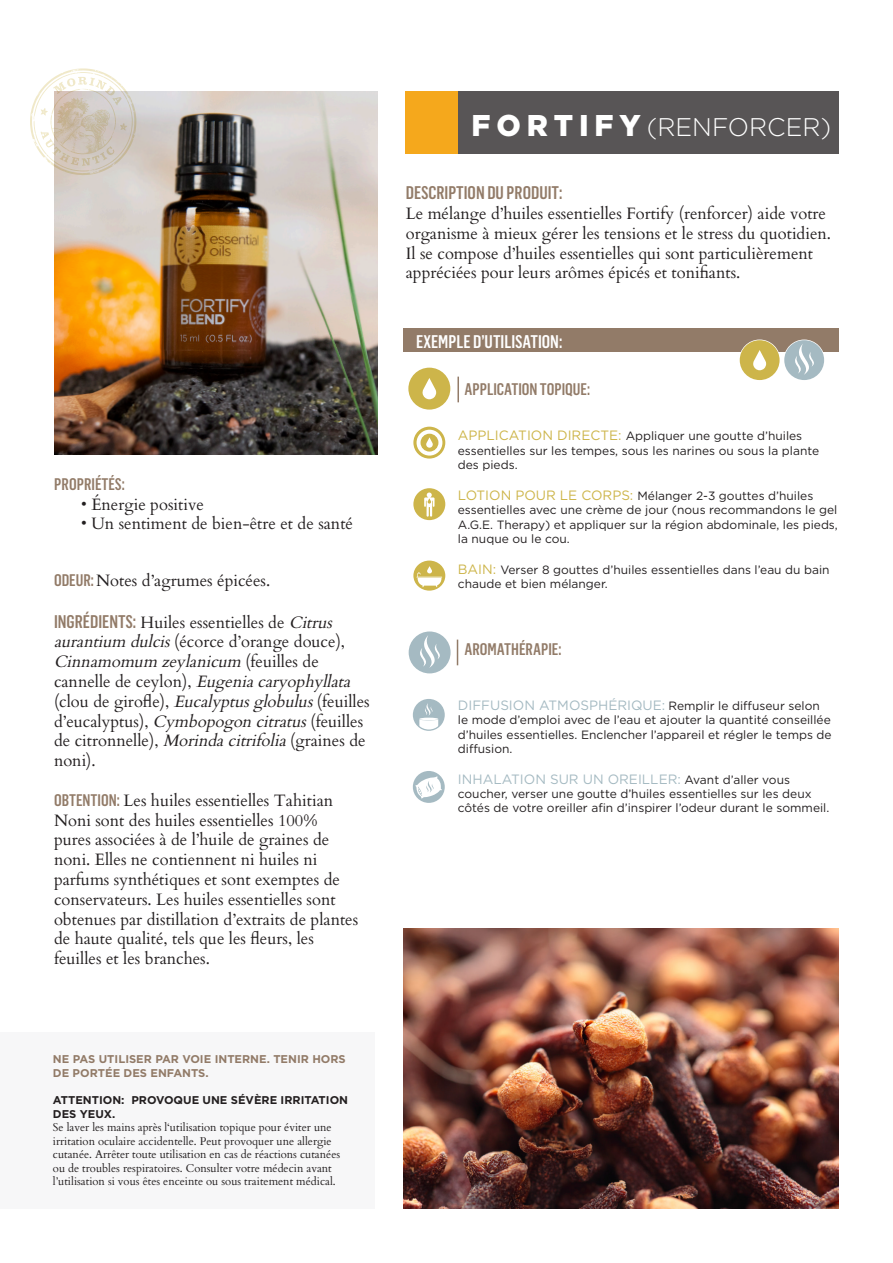
<style>
.page{position:relative;width:893px;height:1263px;background:#fff}
.page>*{position:absolute;margin:0;border:0;box-sizing:border-box;transform-origin:0 0}
.t1{font:300 25.5px "Gotham";color:#fff}
.t2{font:500 18px "Flama Condensed";color:#927b68}
.t3{font:500 18px "Flama Condensed";color:#fff}
.t4{font:16.5px/19.8px "Cardo";color:#231f20}
.t5{font:500 16.5px "Flama Condensed";color:#927b68}
.t6{font:13.5px "Gotham";color:#a5bac2}
.t7{font:12px/14.4px "Gotham";color:#231f20}
.t8{font:11.25px/13.5px "Cardo";color:#231f20}
.t9{font:700 11.25px/13.5px "Gotham";color:#927b68}
.t10{font:700 11.25px/13.5px "Gotham";color:#231f20}
.s1{font-family:"Flama Condensed";font-weight:500;color:#927b68}
.s2{font-family:"Flama Condensed";font-weight:500;font-size:18px;color:#927b68}
.s3{font-style:italic}
.s4{font-weight:900;font-size:30px}
.s5{font-size:13.5px;color:#cdb54a}
.s6{font-size:12px;color:#231f20}
</style>
<div class="page">
<div style="left:0;top:1032px;width:375px;height:177px;background:#f7f7f8"></div>
<div style="left:408px;top:368px;width:42px;height:42px;background:#cdb54a;border-radius:50%"></div>
<svg style="left:422px;top:378px;width:14px;height:21px"></svg>
<hr style="left:457px;top:377px;width:2px;height:25px;background:#927b68">
<div style="left:409px;top:631px;width:42px;height:42px;background:#a5bac2;border-radius:50%"></div>
<svg style="left:415px;top:635px;width:30px;height:33px"></svg>
<svg style="left:457px;top:640px;width:1px;height:25px"></svg>
<img style="left:54px;top:92px;width:323px;height:362px">
<div style="left:455px;top:91px;width:384px;height:63px;background:#585556"></div>
<img style="left:403px;top:928px;width:436px;height:281px">
<div style="left:404px;top:328px;width:435px;height:23px;background:#927b68"></div>
<svg style="left:784px;top:339px;width:41px;height:42px"></svg>
<div style="left:784px;top:340px;width:40px;height:40px;background:#a5bac2;border-radius:50%"></div>
<svg style="left:790px;top:344px;width:29px;height:31px"></svg>
<svg style="left:739px;top:339px;width:41px;height:42px"></svg>
<div style="left:740px;top:340px;width:40px;height:40px;background:#cdb54a;border-radius:50%"></div>
<svg style="left:753px;top:350px;width:13px;height:20px"></svg>
<div style="left:406px;top:91px;width:52px;height:63px;background:#f5a81c"></div>
<svg style="left:30px;top:68px;width:106px;height:108px"></svg>
<div style="left:413px;top:699px;width:32px;height:32px;background:#a5bac2;border-radius:50%"></div>
<svg style="left:419px;top:703px;width:19px;height:26px"></svg>
<div style="left:413px;top:771px;width:32px;height:32px;background:#a5bac2;border-radius:50%"></div>
<svg style="left:415px;top:776px;width:27px;height:22px"></svg>
<div style="left:413px;top:488px;width:32px;height:32px;background:#cdb54a;border-radius:50%"></div>
<svg style="left:424px;top:492px;width:10px;height:25px"></svg>
<svg style="left:413px;top:427px;width:32px;height:32px"></svg>
<svg style="left:417px;top:430px;width:25px;height:26px"></svg>
<div style="left:421px;top:434px;width:17px;height:18px;background:#cdb54a;border-radius:50%"></div>
<svg style="left:426px;top:437px;width:7px;height:11px"></svg>
<div style="left:413px;top:561px;width:32px;height:30px;background:#cdb54a;border-radius:50%"></div>
<svg style="left:416px;top:566px;width:26px;height:22px"></svg>
<p class="t5" style="left:54px;top:474px;width:72px">PROPRIÉTÉS:</p>
<p class="t4" style="left:81px;top:493px;width:124px">• Énergie positive</p>
<p class="t4" style="left:81px;top:513px;width:273px">• Un sentiment de bien-être et de santé</p>
<p class="t4" style="left:54px;top:570px;width:218px"><span class="s1">ODEUR:</span> Notes d’agrumes épicées.</p>
<p class="t4" style="left:54px;top:611px;width:317px"><span class="s2">INGRÉDIENTS:</span> Huiles essentielles de <span class="s3">Citrus aurantium dulcis</span>(écorce d’orange douce), <span class="s3">Cinnamomum zeylanicum</span> ( fe u i l l e s d e cannelle de ceylon), <span class="s3">Eugeniacaryophyllata </span>(clou de girofle), <span class="s3">Eucalyptusglobulus</span>(feuilles d’eucalyptus), <span class="s3">Cymbopogoncitratus</span>(feuilles de citronnelle), <span class="s3">Morindacitrifolia</span>(graines de noni).</p>
<p class="t4" style="left:54px;top:789px;width:306px"><span class="s1">OBTENTION:</span> Les huiles essentielles Tahitian Noni sont des huiles essentielles 100% pures associées à de l’huile de graines de noni. Elles ne contiennent ni huiles ni parfums synthétiques et sont exemptes de conservateurs. Les huiles essentielles sont obtenues par distillation d’extraits de plantes de haute qualité, tels que les fleurs, les feuilles et les branches.</p>
<p class="t9" style="left:53px;top:1053px;width:294px">NE PAS UTILISER PAR VOIE INTERNE. TENIR HORS<br>DE PORTÉE DES ENFANTS.</p>
<p class="t10" style="left:53px;top:1093px;width:297px">ATTENTION: PROVOQUE UNE SÉVÈRE IRRITATION<br>DES YEUX.</p>
<p class="t8" style="left:53px;top:1120px;width:289px">Se laver les mains après l‘utilisation topique pour éviter une irritation oculaire accidentelle. Peut provoquer une allergie cutanée. Arrêter toute utilisation en cas de réactions cutanées ou de troubles respiratoires. Consulter votre médecin avant l’utilisation si vous êtes enceinte ou sous traitement médical.</p>
<p class="t1" style="left:471px;top:111px;width:361px"><span class="s4">F O R T I F Y</span> (RENFORCER)</p>
<p class="t2" style="left:406px;top:182px;width:158px">DESCRIPTION DU PRODUIT:</p>
<p class="t4" style="left:406px;top:203px;width:427px">Le mélange d’huiles essentielles Fortify (renforcer) aide votre organisme à mieux gérer les tensions et le stress du quotidien.<br>Il se compose d’huiles essentielles qui sont particulièrement appréciées pour leurs arômes épicés et tonifiants.</p>
<p class="t3" style="left:416px;top:330px;width:148px">EXEMPLE D’UTILISATION:</p>
<p class="t5" style="left:464px;top:379px;width:127px">APPLICATION TOPIQUE:</p>
<p class="t7" style="left:458px;top:429px;width:363px"><span class="s5">APPLICATION DIRECTE:</span> Appliquer une goutte d’huiles essentielles sur les tempes, sous les narines ou sous la plante des pieds.</p>
<p class="t7" style="left:458px;top:488px;width:381px"><span class="s5">LOTION POUR LE CORPS:</span> Mélanger 2-3 gouttes d’huiles essentielles avec une crème de jour (nous recommandons le gel</p>
<p class="t7" style="left:458px;top:517px;width:381px">A.G.E. Therapy) et appliquer sur la région abdominale, les pieds, la nuque ou le cou.</p>
<p class="t7" style="left:458px;top:562px;width:373px"><span class="s5">BAIN:</span> Verser 8 gouttes d’huiles essentielles dans l’eau du bain chaude et bien mélanger.</p>
<p class="t5" style="left:464px;top:639px;width:99px">AROMATHÉRAPIE:</p>
<p class="t6" style="left:458px;top:696px;width:363px">DIFFUSION ATMOSPHÉRIQUE: <span class="s6">Remplir le diffuseur selon</span></p>
<p class="t7" style="left:458px;top:712px;width:374px">le mode d’emploi avec de l’eau et ajouter la quantité conseillée</p>
<p class="t7" style="left:458px;top:727px;width:375px">d’huiles essentielles. Enclencher l’appareil et régler le temps de</p>
<p class="t7" style="left:458px;top:741px;width:56px">diffusion.</p>
<p class="t6" style="left:458px;top:770px;width:334px">INHALATION SUR UN OREILLER: <span class="s6">Avant d’aller vous</span></p>
<p class="t7" style="left:458px;top:786px;width:373px">coucher, verser une goutte d’huiles essentielles sur les deux côtés de votre oreiller afin d’inspirer l’odeur durant le sommeil.</p>
</div>
